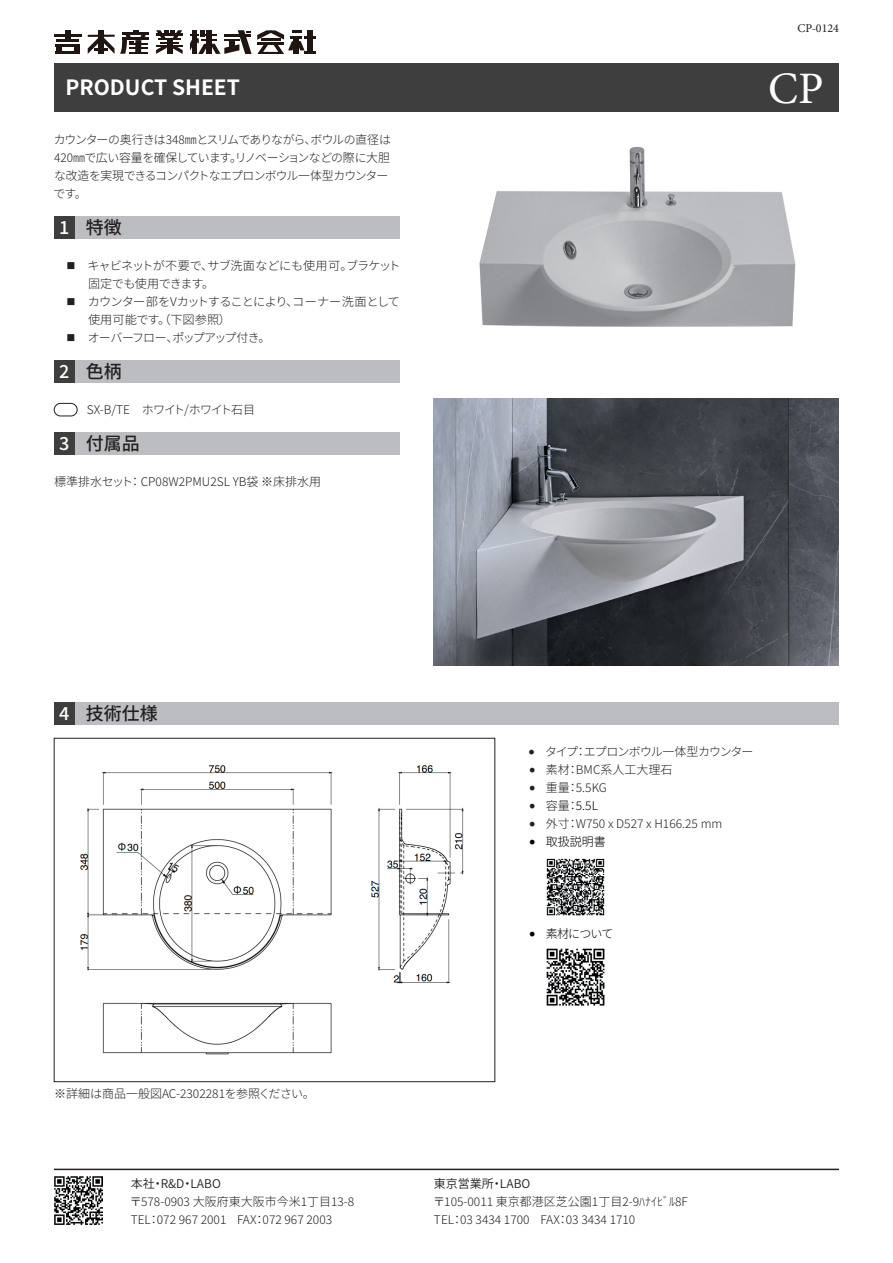
<style>
.page{position:relative;width:893px;height:1263px;background:#fff}
.page>*{position:absolute;margin:0;border:0;box-sizing:border-box;transform-origin:0 0}
.t1{font:45px "Minion Pro";color:#fff}
.t2{font:700 21px "Source Han Sans JP";color:#fff}
.t3{font:500 18px "Source Han Sans JP";color:#231f20}
.t4{font:500 18px "Source Han Sans JP";color:#fff}
.t5{font:300 12px/18px "Source Han Sans JP";color:#231f20}
.t6{font:300 12px/18px "Source Han Sans JP";letter-spacing:-.055em;color:#231f20}
.t7{font:300 12px/18px "Source Han Sans JP";letter-spacing:-.05em;color:#231f20}
.t8{font:12px "Source Han Sans JP";color:#231f20}
.t9{font:300 12px "Source Han Sans JP";color:#000}
.t10{font:300 12px "Source Han Sans JP";letter-spacing:-.075em;color:#231f20}
.t11{font:300 12px "Source Han Sans JP";letter-spacing:-.065em;color:#231f20}
.t12{font:12px "Minion Pro";color:#231f20}
.s1{color:#fff}
.s2{font-family:"Minion Pro";font-weight:400;font-size:18px}
.s3{font-family:"Minion Pro";font-weight:400;font-size:18px;color:#231f20}
.s4{color:#231f20}
</style>
<div class="page">
<div style="left:74px;top:216px;width:326px;height:23px;background:#bcbdc0"></div>
<div style="left:74px;top:360px;width:326px;height:23px;background:#bcbdc0"></div>
<div style="left:74px;top:432px;width:326px;height:23px;background:#bcbdc0"></div>
<div style="left:74px;top:702px;width:765px;height:23px;background:#bcbdc0"></div>
<div style="left:54px;top:64px;width:785px;height:48px;background:#3e3e3f"></div>
<hr style="left:54px;top:35px;width:28px;height:2px;background:#211511">
<hr style="left:122px;top:37px;width:27px;height:2px;background:#211511">
<hr style="left:122px;top:32px;width:27px;height:2px;background:#211511">
<hr style="left:56px;top:40px;width:23px;height:2px;background:#211511">
<hr style="left:56px;top:44px;width:24px;height:2px;background:#211511">
<hr style="left:56px;top:52px;width:24px;height:2px;background:#211511">
<div style="left:65px;top:30px;width:6px;height:10px;background:#211511"></div>
<div style="left:56px;top:45px;width:5px;height:9px;background:#211511"></div>
<div style="left:74px;top:45px;width:6px;height:9px;background:#211511"></div>
<svg style="left:88px;top:30px;width:60px;height:24px"></svg>
<svg style="left:156px;top:30px;width:27px;height:24px"></svg>
<svg style="left:190px;top:30px;width:126px;height:24px"></svg>
<hr style="left:54px;top:1169px;width:785px;height:1px;background:#231f20">
<div style="left:54px;top:216px;width:20px;height:23px;background:#3e3e3f"></div>
<div style="left:54px;top:360px;width:20px;height:23px;background:#3e3e3f"></div>
<div style="left:54px;top:432px;width:20px;height:23px;background:#3e3e3f"></div>
<div style="left:54px;top:702px;width:20px;height:23px;background:#3e3e3f"></div>
<div style="left:54px;top:738px;width:441px;height:344px;border:1px solid #231f20"></div>
<img style="left:54px;top:1177px;width:48px;height:48px">
<div style="left:54px;top:403px;width:23px;height:13px;border:1px solid #231f20;border-radius:6px"></div>
<img style="left:434px;top:146px;width:405px;height:519px">
<img style="left:546px;top:858px;width:59px;height:58px">
<img style="left:546px;top:948px;width:59px;height:58px">
<img style="left:80px;top:765px;width:384px;height:290px">
<p class="t12" style="left:797px;top:21px;width:43px">CP-0124</p>
<h2 class="t2" style="left:65px;top:75px;width:176px">PRODUCT SHEET</h2>
<h1 class="t1" style="left:768px;top:59px;width:57px">CP</h1>
<p class="t6" style="left:54px;top:131px;width:339px">カウンターの奥行きは348㎜とスリムでありながら、ボウルの直径は<br>420㎜で広い容量を確保しています。リノベーションなどの際に大胆な改造を実現できるコンパクトなエプロンボウル一体型カウンターです。</p>
<h3 class="t3" style="left:59px;top:217px;width:64px"><span class="s1">1</span> 特徴</h3>
<h3 class="t4" style="left:59px;top:361px;width:12px">2</h3>
<h3 class="t4" style="left:59px;top:433px;width:12px">3</h3>
<p class="t7" style="left:88px;top:257px;width:315px">キャビネットが不要で、サブ洗面などにも使用可。ブラケット固定でも使用できます。<br>カウンター部をVカットすることにより、コーナー洗面として使用可能です。（下図参照）<br>オーバーフロー、ポップアップ付き。</p>
<h3 class="t3" style="left:86px;top:361px;width:37px">色柄</h3>
<p class="t11" style="left:87px;top:403px;width:170px">SX-B/TE　ホワイト/ホワイト石目</p>
<h3 class="t3" style="left:86px;top:433px;width:55px">付属品</h3>
<p class="t5" style="left:54px;top:473px;width:269px">標準排水セット：CP08W2PMU2SL YB袋 ※床排水用</p>
<h3 class="t4" style="left:59px;top:703px;width:12px">4</h3>
<h3 class="t3" style="left:86px;top:703px;width:73px">技術仕様</h3>
<p class="t5" style="left:54px;top:1085px;width:262px">※詳細は商品一般図AC-2302281を参照ください。</p>
<p class="t8" style="left:131px;top:1177px;width:92px">本社・R&amp;D・LABO</p>
<p class="t5" style="left:130px;top:1193px;width:226px">〒578-0903 大阪府東大阪市今米1丁目13-8<br>TEL：072 967 2001 FAX：072 967 2003</p>
<p class="t10" style="left:528px;top:745px;width:227px"><span class="s2">•</span> タイプ：エプロンボウル一体型カウンター</p>
<p class="t5" style="left:529px;top:761px;width:145px"><span class="s2">•</span> 素材：BMC系人工大理石</p>
<p class="t5" style="left:529px;top:779px;width:80px"><span class="s2">•</span> 重量：5.5KG</p>
<p class="t9" style="left:529px;top:799px;width:71px"><span class="s3">•</span> <span class="s4">容量：</span>5.5L</p>
<p class="t5" style="left:529px;top:815px;width:195px"><span class="s2">•</span> 外寸：W750 x D527 x H166.25 mm</p>
<p class="t9" style="left:529px;top:835px;width:79px"><span class="s2">•</span> 取扱説明書</p>
<p class="t9" style="left:529px;top:927px;width:86px"><span class="s2">•</span> 素材について</p>
<p class="t8" style="left:434px;top:1177px;width:98px">東京営業所・LABO</p>
<p class="t5" style="left:433px;top:1193px;width:256px">〒105-0011 東京都港区芝公園1丁目2-9ﾊﾅｲﾋﾞﾙ8F<br>TEL：03 3434 1700 FAX：03 3434 1710　</p>
</div>
